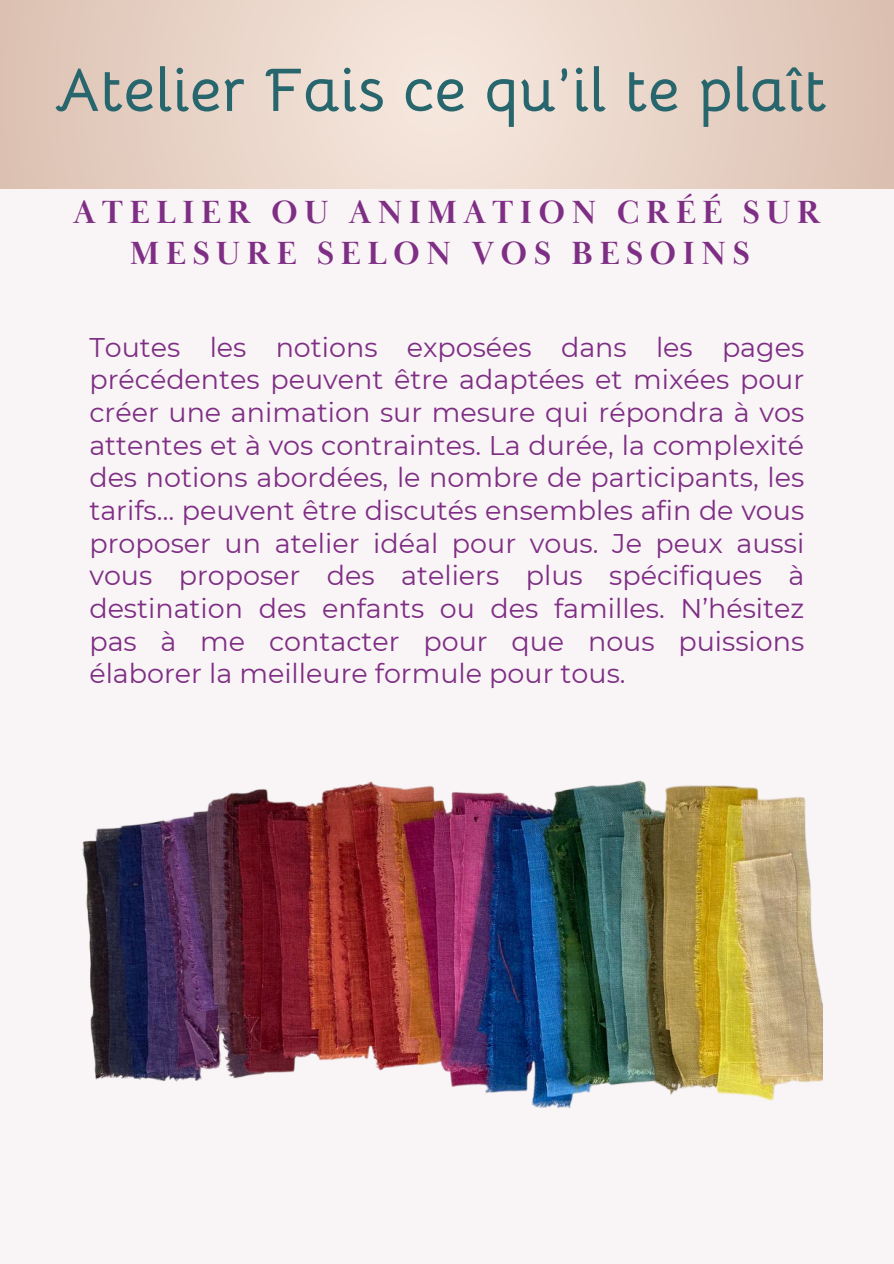
<style>
.page{position:relative;width:894px;height:1264px;background:#fff}
.page>*{position:absolute;margin:0;border:0;box-sizing:border-box;transform-origin:0 0}
.t1{font:700 61.5px "Bellota";letter-spacing:.005em;color:#28666e}
.t2{font:700 33px/40.5px "Baskerville Display PT";letter-spacing:.19em;color:#7e2e84;text-align:center}
.t3{font:27px/32.7px "Montserrat";color:#7e2e84;text-align:justify}
</style>
<div class="page">
<div style="left:0;top:0;width:893px;height:1263px;background:#f9f4f5"></div>
<svg style="left:0;top:0;width:893px;height:189px;background:#e8d3c7"></svg>
<img style="left:81px;top:780px;width:741px;height:329px">
<p class="t1" style="left:54px;top:51px;width:774px">Atelier Fais ce qu’il te plaît</p>
<h1 class="t2" style="left:73px;top:193px;width:748px">ATELIER OU ANIMATION CRÉÉ SUR<br>MESURE SELON VOS BESOINS</h1>
<p class="t3" style="left:89px;top:331px;width:716px">Toutes les notions exposées dans les pages précédentes peuvent être adaptées et mixées pour créer une animation sur mesure qui répondra à vos attentes et à vos contraintes. La durée, la complexité des notions abordées, le nombre de participants, les tarifs… peuvent être discutés ensembles afin de vous proposer un atelier idéal pour vous. Je peux aussi vous proposer des ateliers plus spécifiques à destination des enfants ou des familles. N’hésitez pas à me contacter pour que nous puissions élaborer la meilleure formule pour tous.</p>
</div>
